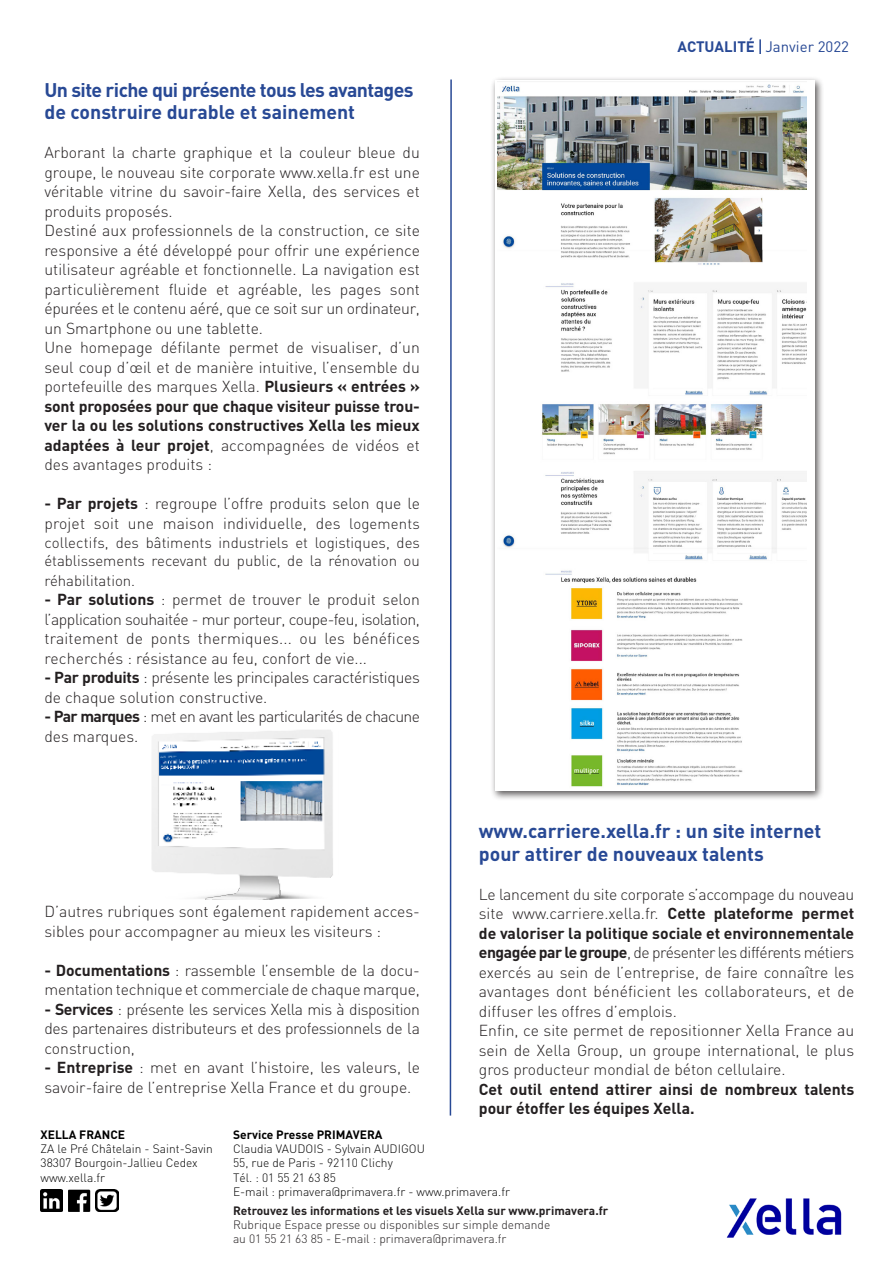
<style>
.page{position:relative;width:893px;height:1263px;background:#fff}
.page>*{position:absolute;margin:0;border:0;box-sizing:border-box;transform-origin:0 0}
.t1{font:700 19.5px/22.5px "DIN";letter-spacing:-.03em;color:#284995}
.t2{font:700 19.5px/22.5px "DIN";color:#284995}
.t3{font:300 15.75px/19.5px "DIN";color:#231f20;text-align:justify}
.t4{font:300 15.75px/19.5px "DIN";letter-spacing:-.02em;color:#231f20}
.t5{font:700 15.75px/19.5px "DIN";color:#231f20}
.t6{font:300 15.75px/19.5px "DIN";letter-spacing:-.04em;color:#231f20}
.t7{font:300 15px/19.2px "DIN";color:#231f20;text-align:justify}
.t8{font:15px "DIN";color:#284995}
.t9{font:300 12px "DIN";color:#000}
.t10{font:300 12px "DIN";color:#231f20}
.t11{font:700 12px "DIN";color:#231f20}
.t12{font:700 12px "DIN";color:#000}
.s1{font-weight:700}
.s2{font-size:15px}
</style>
<div class="page">
<div style="left:490px;top:76px;width:334px;height:724px;background:#231f20;opacity:.75"></div>
<div style="left:495px;top:81px;width:319px;height:710px;background:#fff"></div>
<img style="left:498px;top:84px;width:308px;height:703px">
<img style="left:726px;top:1198px;width:116px;height:40px">
<svg style="left:759px;top:39px;width:2px;height:15px"></svg>
<svg style="left:449px;top:79px;width:3px;height:1037px"></svg>
<img style="left:68px;top:1189px;width:23px;height:23px">
<img style="left:41px;top:1189px;width:22px;height:22px">
<img style="left:96px;top:1189px;width:23px;height:23px">
<img style="left:152px;top:730px;width:181px;height:169px">
<p class="t1" style="left:44px;top:78px;width:371px">Un site riche qui présente tous les avantages de construire durable et sainement</p>
<p class="t3" style="left:44px;top:143px;width:377px">Arborant la charte graphique et la couleur bleue du groupe, le nouveau site corporate www.xella.fr est une véritable vitrine du savoir-faire Xella, des services et produits proposés.</p>
<p class="t3" style="left:44px;top:221px;width:377px">Destiné aux professionnels de la construction, ce site responsive a été développé pour offrir une expérience utilisateur agréable et fonctionnelle. La navigation est particulièrement fluide et agréable, les pages sont épurées et le contenu aéré, que ce soit sur un ordinateur, un Smartphone ou une tablette.</p>
<p class="t3" style="left:44px;top:338px;width:377px">Une homepage défilante permet de visualiser, d’un seul coup d’œil et de manière intuitive, l’ensemble du portefeuille des marques Xella. <span class="s1">Plusieurs « entrées » sont proposées pour que chaque visiteur puisse trou&shy;ver la ou les solutions constructives Xella les mieux adaptées à leur projet</span>, accompagnées de vidéos et des avantages produits :</p>
<p class="t3" style="left:44px;top:494px;width:377px"><span class="s1">- Par projets</span> : regroupe l’offre produits selon que le projet soit une maison individuelle, des <span class="s2">logements</span></p>
<p class="t7" style="left:44px;top:532px;width:377px">collectifs, des bâtiments industriels et logistiques, des établissements recevant du public, de la rénovation ou réhabilitation.</p>
<p class="t3" style="left:44px;top:590px;width:377px"><span class="s1">- Par solutions</span> : permet de trouver le produit selon l’application souhaitée - mur porteur, coupe-feu, isolation, traitement de ponts thermiques... ou les bénéfices recherchés : résistance au feu, confort de vie...</p>
<p class="t4" style="left:44px;top:668px;width:377px"><span class="s1">- Par produits</span> : présente les principales caractéristiques de chaque solution constructive.</p>
<p class="t6" style="left:44px;top:707px;width:377px"><span class="s1">- Par marques</span> : met en avant les particularités de chacune des marques.</p>
<p class="t8" style="left:678px;top:37px;width:173px"><span class="s1">ACTUALITÉ</span> Janvier 2022</p>
<p class="t2" style="left:479px;top:819px;width:344px">www.carriere.xella.fr : un site internet pour attirer de nouveaux talents</p>
<p class="t3" style="left:479px;top:884px;width:377px">Le lancement du site corporate s’accompage du nouveau site www.carriere.xella.fr. <span class="s1">Cette plateforme permet de valoriser la politique sociale et environnementale engagée par le groupe</span>, de présenter les différents métiers exercés au sein de l’entreprise, de faire connaître les avantages dont bénéficient les collaborateurs, et de diffuser les offres d’emplois.</p>
<p class="t3" style="left:479px;top:1021px;width:377px">Enfin, ce site permet de repositionner Xella France au sein de Xella Group, un groupe international, le plus gros producteur mondial de béton cellulaire.</p>
<p class="t5" style="left:479px;top:1079px;width:377px">Cet outil entend attirer ainsi de nombreux talents pour étoffer les équipes Xella.</p>
<p class="t3" style="left:44px;top:902px;width:377px">D’autres rubriques sont également rapidement acces&shy;sibles pour accompagner au mieux les visiteurs :</p>
<p class="t3" style="left:44px;top:960px;width:377px"><span class="s1">- Documentations</span> : rassemble l’ensemble de la docu&shy;mentation technique et commerciale de chaque marque,</p>
<p class="t3" style="left:44px;top:999px;width:377px"><span class="s1">- Services</span> : présente les services Xella mis à disposition des partenaires distributeurs et des professionnels de la construction,</p>
<p class="t3" style="left:44px;top:1058px;width:377px"><span class="s1">- Entreprise</span> : met en avant l’histoire, les valeurs, le savoir-faire de l’entreprise Xella France et du groupe.</p>
<p class="t12" style="left:41px;top:1126px;width:86px">XELLA FRANCE</p>
<p class="t9" style="left:41px;top:1141px;width:174px">ZA le Pré Châtelain - Saint-Savin</p>
<p class="t9" style="left:41px;top:1156px;width:159px">38307 Bourgoin-Jallieu Cedex</p>
<p class="t9" style="left:41px;top:1170px;width:66px">www.xella.fr</p>
<p class="t11" style="left:233px;top:1202px;width:377px">Retrouvez les informations et les visuels Xella sur www.primavera.fr</p>
<p class="t10" style="left:233px;top:1217px;width:319px">Rubrique Espace presse ou disponibles sur simple demande</p>
<p class="t10" style="left:233px;top:1231px;width:275px">au 01 55 21 63 85 - E-mail : primavera@primavera.fr</p>
<p class="t12" style="left:233px;top:1126px;width:151px">Service Presse PRIMAVERA</p>
<p class="t9" style="left:233px;top:1141px;width:193px">Claudia VAUDOIS - Sylvain AUDIGOU</p>
<p class="t9" style="left:233px;top:1156px;width:161px">55, rue de Paris - 92110 Clichy</p>
<p class="t9" style="left:233px;top:1170px;width:104px">Tél. : 01 55 21 63 85</p>
<p class="t9" style="left:233px;top:1184px;width:278px">E-mail : primavera@primavera.fr - www.primavera.fr</p>
</div>
